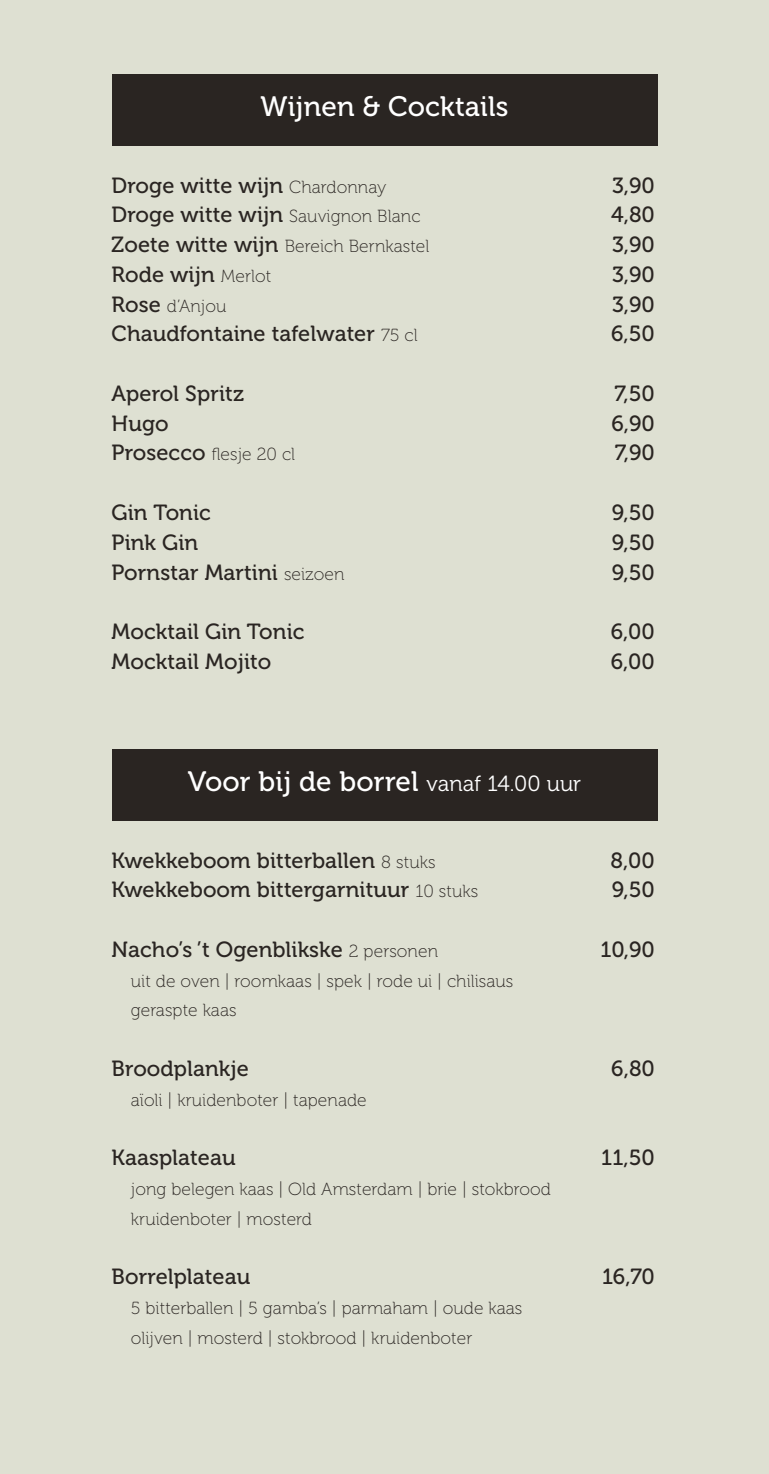
<style>
.page{position:relative;width:769px;height:1474px;background:#fff}
.page>*{position:absolute;margin:0;border:0;box-sizing:border-box;transform-origin:0 0}
.t1{font:28px "Museo 500";letter-spacing:.005em;color:#fff}
.t2{font:21.88px "Museo 500";letter-spacing:.005em;color:#2a2522}
.t3{font:17.5px/29.8px "Museo 100";letter-spacing:.005em;color:#2a2522}
.s1{font-family:"Museo 100";font-size:17.5px}
.s2{font-family:"Museo 500";font-size:21.88px}
.s3{font-family:"Museo 300";font-size:21.88px}
</style>
<div class="page">
<div style="left:0;top:0;width:769px;height:1473px;background:#dee0d2"></div>
<div style="left:112px;top:74px;width:545px;height:72px;background:#2a2522"></div>
<div style="left:112px;top:749px;width:545px;height:72px;background:#2a2522"></div>
<p class="t1" style="left:260px;top:91px;width:249px">Wijnen &amp; Cocktails</p>
<p class="t2" style="left:112px;top:173px;width:276px">Droge witte wijn <span class="s1">Chardonnay</span></p>
<p class="t2" style="left:612px;top:173px;width:44px">3,90</p>
<p class="t2" style="left:112px;top:203px;width:310px">Droge witte wijn <span class="s1">Sauvignon Blanc</span></p>
<p class="t2" style="left:611px;top:203px;width:45px">4,80</p>
<p class="t3" style="left:112px;top:232px;width:319px"><span class="s2">Zoete witte wijn</span> Bereich Bernkastel</p>
<p class="t2" style="left:612px;top:232px;width:44px">3,90</p>
<p class="t2" style="left:112px;top:262px;width:161px">Rode wijn <span class="s1">Merlot</span></p>
<p class="t2" style="left:612px;top:262px;width:44px">3,90</p>
<p class="t3" style="left:112px;top:291px;width:116px"><span class="s2">Rose</span> d’Anjou</p>
<p class="t2" style="left:612px;top:292px;width:44px">3,90</p>
<p class="t2" style="left:112px;top:322px;width:308px">Chaudfontaine tafelwater <span class="s1">75 cl</span></p>
<p class="t2" style="left:611px;top:322px;width:45px">6,50</p>
<p class="t2" style="left:112px;top:381px;width:134px">Aperol Spritz</p>
<p class="t2" style="left:614px;top:381px;width:42px">7,50</p>
<p class="t2" style="left:112px;top:411px;width:59px">Hugo</p>
<p class="t2" style="left:611px;top:411px;width:45px">6,90</p>
<p class="t3" style="left:112px;top:440px;width:185px"><span class="s2">Prosecco</span> flesje 20 cl</p>
<p class="t2" style="left:615px;top:441px;width:41px">7,90</p>
<p class="t2" style="left:112px;top:500px;width:101px">Gin Tonic</p>
<p class="t2" style="left:612px;top:500px;width:44px">9,50</p>
<p class="t2" style="left:112px;top:530px;width:88px">Pink Gin</p>
<p class="t2" style="left:612px;top:530px;width:44px">9,50</p>
<p class="t2" style="left:112px;top:560px;width:234px">Pornstar Martini <span class="s1">seizoen</span></p>
<p class="t2" style="left:612px;top:560px;width:44px">9,50</p>
<p class="t2" style="left:112px;top:619px;width:194px">Mocktail Gin Tonic</p>
<p class="t2" style="left:611px;top:619px;width:46px">6,00</p>
<p class="t2" style="left:112px;top:649px;width:161px">Mocktail Mojito</p>
<p class="t2" style="left:611px;top:649px;width:46px">6,00</p>
<p class="t1" style="left:188px;top:766px;width:395px">Voor bij de borrel <span class="s3">vanaf 14.00 uur</span></p>
<p class="t2" style="left:112px;top:848px;width:325px">Kwekkeboom bitterballen <span class="s1">8 stuks</span></p>
<p class="t2" style="left:611px;top:848px;width:46px">8,00</p>
<p class="t2" style="left:112px;top:877px;width:368px">Kwekkeboom bittergarnituur <span class="s1">10 stuks</span></p>
<p class="t2" style="left:612px;top:877px;width:44px">9,50</p>
<p class="t2" style="left:112px;top:937px;width:328px">Nacho’s ’t Ogenblikske <span class="s1">2 personen</span></p>
<p class="t2" style="left:601px;top:937px;width:56px">10,90</p>
<p class="t3" style="left:131px;top:966px;width:384px">uit de oven | roomkaas | spek | rode ui | chilisaus geraspte kaas</p>
<p class="t2" style="left:112px;top:1056px;width:139px">Broodplankje</p>
<p class="t2" style="left:611px;top:1056px;width:45px">6,80</p>
<p class="t3" style="left:131px;top:1085px;width:237px">aïoli | kruidenboter | tapenade</p>
<p class="t2" style="left:112px;top:1145px;width:126px">Kaasplateau</p>
<p class="t2" style="left:601px;top:1145px;width:55px">11,50</p>
<p class="t3" style="left:131px;top:1174px;width:421px">jong belegen kaas | Old Amsterdam | brie | stokbrood kruidenboter | mosterd</p>
<p class="t2" style="left:112px;top:1264px;width:140px">Borrelplateau</p>
<p class="t2" style="left:602px;top:1264px;width:54px">16,70</p>
<p class="t3" style="left:131px;top:1293px;width:393px">5 bitterballen | 5 gamba’s | parmaham | oude kaas olijven | mosterd | stokbrood | kruidenboter</p>
</div>
